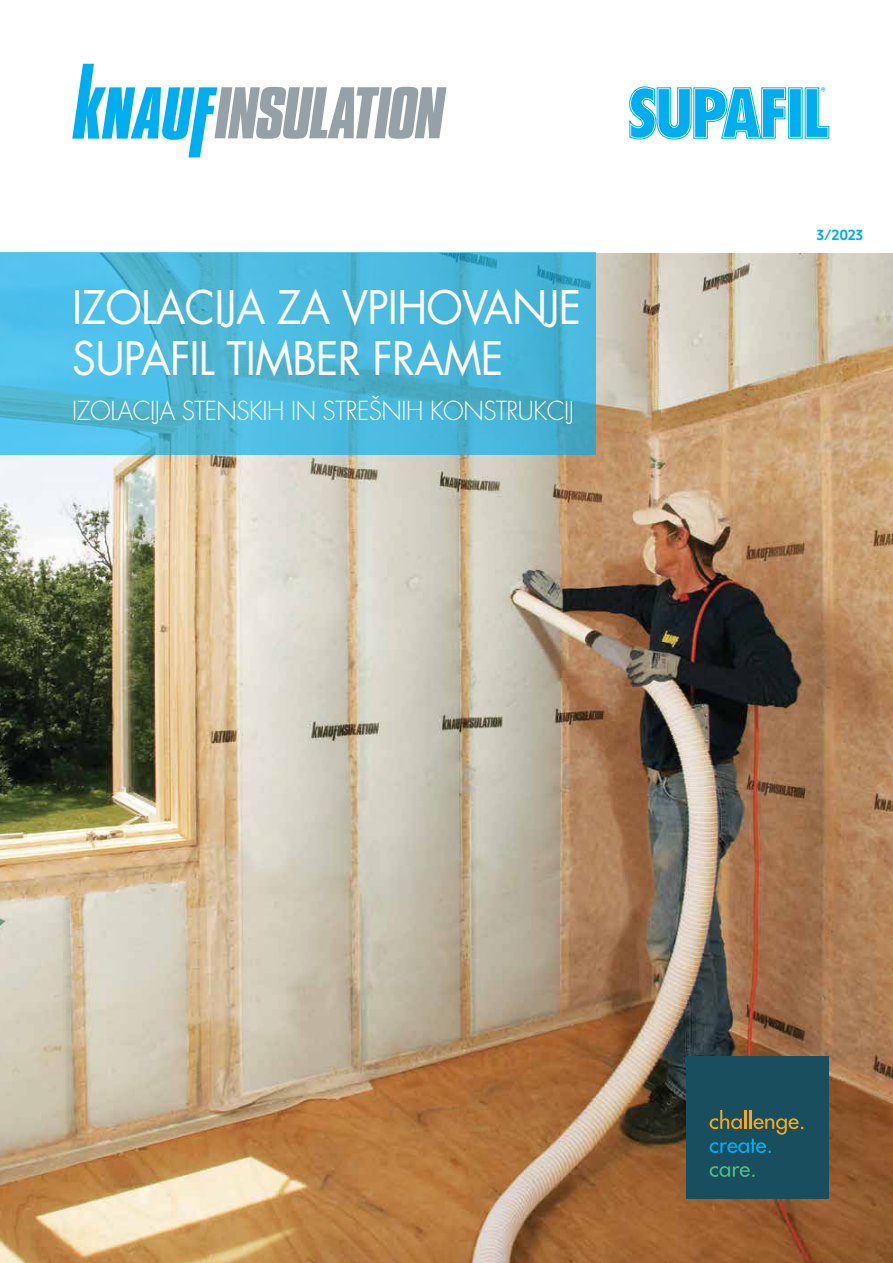
<style>
.page{position:relative;width:893px;height:1263px;background:#fff}
.page>*{position:absolute;margin:0;border:0;box-sizing:border-box;transform-origin:0 0}
.t1{font:45px/51px "Futura KNAUF";letter-spacing:-.02em;color:#fff;scale:.94 1}
.t2{font:300 25.5px "Futura KNAUF";letter-spacing:-.02em;color:#fff;scale:.95 1}
.t3{font:500 15px "Dobra Slab";color:#00aeef}
</style>
<div class="page">
<img style="left:0;top:253px;width:893px;height:1010px">
<svg style="left:72px;top:64px;width:374px;height:93px"></svg>
<div style="left:686px;top:1056px;width:143px;height:143px;background:#184e5e"></div>
<svg style="left:710px;top:1110px;width:93px;height:43px"></svg>
<svg style="left:710px;top:1166px;width:45px;height:11px"></svg>
<svg style="left:0;top:253px;width:595px;height:202px;background:#4bb8db"></svg>
<svg style="left:629px;top:86px;width:200px;height:54px"></svg>
<p class="t1" style="left:72px;top:282px;width:543px">IZOLACIJA ZA VPIHOVANJE<br>SUPAFIL TIMBER FRAME</p>
<p class="t2" style="left:72px;top:395px;width:530px">IZOLACIJA STENSKIH IN STREŠNIH KONSTRUKCIJ</p>
<p class="t3" style="left:817px;top:226px;width:48px">3/2023</p>
</div>
